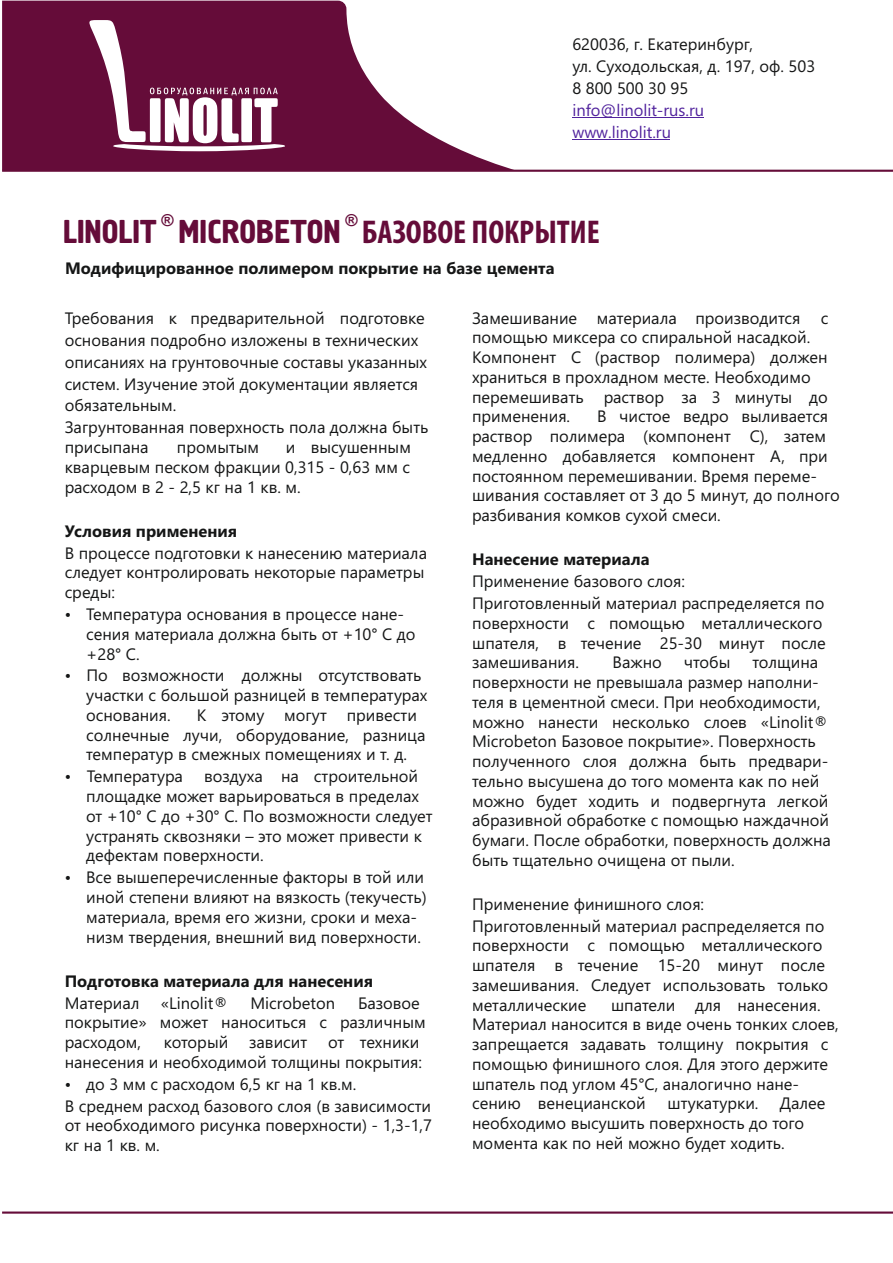
<style>
.page{position:relative;width:893px;height:1263px;background:#fff}
.page>*{position:absolute;margin:0;border:0;box-sizing:border-box;transform-origin:0 0}
.t1{font:33px "Hermes";color:#650c39}
.t2{font:16.5px/19.8px "Segoe UI";color:#151616}
.t3{font:700 16.5px "Segoe UI";color:#151616}
.t4{font:16.5px/21.9px "Segoe UI";color:#51239d}
.t5{font:700 16.5px "Arial";color:#650c39}
.s1{font-family:"Myriad Pro";font-weight:700;font-stretch:condensed}
</style>
<div class="page">
<svg style="left:2px;top:1px;width:517px;height:169px;fill:#650c39"></svg>
<svg style="left:88px;top:20px;width:197px;height:131px"></svg>
<hr style="left:2px;top:170px;width:891px;height:2px;background:#650c39">
<hr style="left:2px;top:1211px;width:891px;height:2px;background:#650c39">
<hr style="left:572px;top:118px;width:132px;height:1px;background:#51239d">
<hr style="left:572px;top:139px;width:98px;height:1px;background:#51239d">
<p class="t2" style="left:572px;top:35px;width:244px;line-height:21.9px">620036, г. Екатеринбург,<br>ул. Суходольская, д. 197, оф. 503<br>8 800 500 30 95</p>
<p class="t4" style="left:572px;top:101px;width:133px">info@linolit-rus.ru www.linolit.ru</p>
<p class="t5" style="left:161px;top:214px;width:14px">®</p>
<p class="t5" style="left:345px;top:214px;width:14px">®</p>
<h1 class="t1" style="left:63px;top:219px;width:538px">LINOLIT MICROBETON <span class="s1">БАЗОВОЕ ПОКРЫТИЕ</span></h1>
<p class="t3" style="left:65px;top:262px;width:491px">Модифицированное полимером покрытие на базе цемента</p>
<p class="t2" style="left:65px;top:308px;width:365px;line-height:21.9px">Требования к предварительной подготовке основания подробно изложены в технических описаниях на грунтовочные составы указанных систем. Изучение этой документации является обязательным.<br>Загрунтованная поверхность пола должна быть</p>
<p class="t2" style="left:65px;top:439px;width:85px">присыпана</p>
<p class="t2" style="left:177px;top:439px;width:84px">промытым</p>
<p class="t2" style="left:65px;top:439px;width:348px;text-align:justify;text-indent:221px">и высушенным кварцевым песком фракции 0,315 - 0,63 мм с расходом в 2 - 2,5 кг на 1 кв. м.</p>
<p class="t3" style="left:65px;top:525px;width:174px">Условия применения</p>
<p class="t2" style="left:65px;top:544px;width:364px">В процессе подготовки к нанесению материала следует контролировать некоторые параметры среды:</p>
<p class="t2" style="left:86px;top:606px;width:331px">Температура основания в процессе нане&shy;сения материала должна быть от +10° C до +28° C.</p>
<p class="t2" style="left:86px;top:667px;width:343px">По возможности должны отсутствовать участки с большой разницей в температурах основания.</p>
<p class="t2" style="left:86px;top:707px;width:341px;text-indent:111px">К этому могут привести солнечные лучи, оборудование, разница температур в смежных помещениях и т. д.</p>
<p class="t2" style="left:86px;top:768px;width:348px;text-indent:118px">воздуха на строительной площадке может варьироваться в пределах от +10° C до +30° C. По возможности следует устранять сквозняки – это может привести к дефектам поверхности.</p>
<p class="t2" style="left:87px;top:768px;width:98px">Температура</p>
<p class="t2" style="left:86px;top:869px;width:342px">Все вышеперечисленные факторы в той или иной степени влияют на вязкость (текучесть) материала, время его жизни, сроки и меха&shy;низм твердения, внешний вид поверхности.</p>
<p class="t3" style="left:65px;top:974px;width:310px">Подготовка материала для нанесения</p>
<p class="t2" style="left:65px;top:994px;width:76px">Материал</p>
<p class="t2" style="left:161px;top:994px;width:69px">«Linolit®</p>
<p class="t2" style="left:250px;top:994px;width:86px">Microbeton</p>
<p class="t2" style="left:65px;top:994px;width:362px;text-indent:293px">Базовое покрытие» может наноситься с различным расходом,</p>
<p class="t2" style="left:164px;top:1034px;width:66px">который</p>
<p class="t2" style="left:249px;top:1034px;width:60px">зависит</p>
<p class="t2" style="left:65px;top:1034px;width:359px;text-align:right">от техники<br>нанесения и необходимой толщины покрытия:</p>
<p class="t2" style="left:86px;top:1075px;width:272px">до 3 мм с расходом 6,5 кг на 1 кв.м.</p>
<p class="t2" style="left:65px;top:1097px;width:369px;text-align:justify">В среднем расход базового слоя (в зависимости от необходимого рисунка поверхности) - 1,3-1,7 кг на 1 кв. м.</p>
<p class="t2" style="left:472px;top:309px;width:358px">Замешивание материала производится с помощью миксера со спиральной насадкой.<br>Компонент С (раствор полимера) должен храниться в прохладном месте. Необходимо перемешивать раствор за 3 минуты до применения.</p>
<p class="t2" style="left:472px;top:408px;width:369px;text-indent:125px">В чистое ведро выливается раствор полимера (компонент С), затем медленно добавляется компонент А, при постоянном перемешивании. Время переме&shy;шивания составляет от 3 до 5 минут, до полного разбивания комков сухой смеси.</p>
<p class="t3" style="left:472px;top:553px;width:179px">Нанесение материала</p>
<p class="t2" style="left:472px;top:573px;width:215px">Применение базового слоя:</p>
<p class="t2" style="left:472px;top:595px;width:355px">Приготовленный материал распределяется по поверхности с помощью металлического шпателя, в течение 25-30 минут после замешивания.</p>
<p class="t2" style="left:613px;top:654px;width:51px">Важно</p>
<p class="t2" style="left:684px;top:654px;width:48px">чтобы</p>
<p class="t2" style="left:472px;top:654px;width:360px;text-indent:280px">толщина поверхности не превышала размер наполни&shy;теля в цементной смеси. При необходимости, можно нанести несколько слоев «Linolit® Microbeton Базовое покрытие». Поверхность полученного слоя должна быть предвари&shy;тельно высушена до того момента как по ней можно будет ходить и подвергнута легкой абразивной обработке с помощью наждачной бумаги. После обработки, поверхность должна быть тщательно очищена от пыли.</p>
<p class="t2" style="left:472px;top:895px;width:234px">Применение финишного слоя:</p>
<p class="t2" style="left:472px;top:917px;width:358px">Приготовленный материал распределяется по поверхности с помощью металлического шпателя в течение 15-20 минут после замешивания. Следует использовать только металлические</p>
<p class="t2" style="left:472px;top:996px;width:368px;text-indent:139px">шпатели для нанесения.<br>Материал наносится в виде очень тонких слоев, запрещается задавать толщину покрытия с помощью финишного слоя. Для этого держите шпатель под углом 45°C, аналогично нане&shy;сению венецианской</p>
<p class="t2" style="left:472px;top:1095px;width:355px;text-indent:308px">Далее необходимо высушить поверхность до того момента как по ней можно будет ходить.</p>
<p class="t2" style="left:667px;top:1095px;width:93px">штукатурки.</p>
</div>
